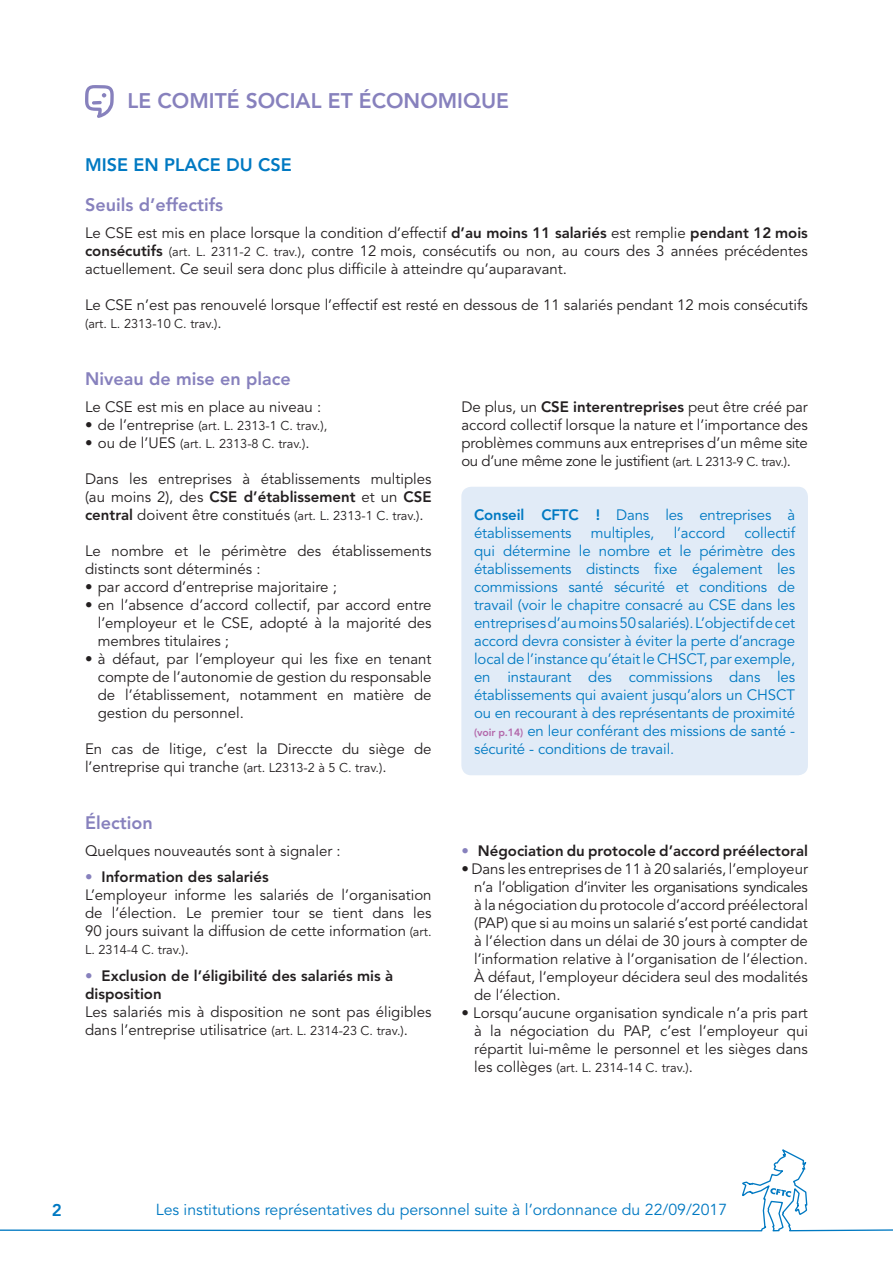
<style>
.page{position:relative;width:893px;height:1263px;background:#fff}
.page>*{position:absolute;margin:0;border:0;box-sizing:border-box;transform-origin:0 0}
.t1{font:800 21px "Avenir";color:#8781bd}
.t2{font:800 18px "Avenir";color:#8781bd}
.t3{font:800 18px "Avenir";color:#0079c2}
.t4{font:800 16.95px "Avenir";color:#0079c2}
.t5{font:15.9px "Avenir";color:#0079c2}
.t6{font:15px/18px "Avenir";color:#231f20;text-align:justify}
.t7{font:15px/18px "Avenir";letter-spacing:-.01em;color:#0079c2}
.t8{font:800 15px/18px "Avenir";color:#231f20}
.t9{font:12.75px "Avenir";color:#231f20}
.s1{font-weight:800}
.s2{font-size:12.75px}
.s3{font-size:15px}
.s4{font-weight:800;color:#8781bd}
.s5{color:#8781bd}
.s6{font-weight:800;font-size:10.5px;color:#b368aa}
.s7{font-weight:400;color:#8781bd}
</style>
<div class="page">
<svg style="left:0;top:1149px;width:893px;height:83px"></svg>
<svg style="left:766px;top:1188px;width:25px;height:44px"></svg>
<svg style="left:85px;top:85px;width:29px;height:33px"></svg>
<div style="left:461px;top:487px;width:347px;height:288px;background:#e1ebf7;border-radius:10px"></div>
<h1 class="t1" style="left:128px;top:88px;width:383px">LE COMITÉ SOCIAL ET ÉCONOMIQUE</h1>
<p class="t3" style="left:85px;top:155px;width:208px">MISE EN PLACE DU CSE</p>
<p class="t2" style="left:85px;top:194px;width:140px">Seuils d’effectifs</p>
<p class="t6" style="left:85px;top:224px;width:724px">Le CSE est mis en place lorsque la condition d’effectif <span class="s1">d’au moins 11 salariés</span> est remplie <span class="s1">pendant 12 mois consécutifs</span> <span class="s2">(art. L. 2311-2 C. trav.)</span>, contre 12 mois, consécutifs ou non, au cours des 3 années précédentes actuellement. Ce seuil sera donc plus difficile à atteindre qu’auparavant.</p>
<p class="t6" style="left:85px;top:296px;width:724px">Le CSE n’est pas renouvelé lorsque l’effectif est resté en dessous de 11 salariés pendant 12 mois consécutifs</p>
<p class="t9" style="left:85px;top:316px;width:138px">(art. L. 2313-10 C. trav.)<span class="s3">.</span></p>
<p class="t2" style="left:85px;top:368px;width:207px">Niveau de mise en place</p>
<p class="t6" style="left:85px;top:398px;width:238px">Le CSE est mis en place au niveau :</p>
<p class="t9" style="left:85px;top:418px;width:244px"><span class="s3">• de l’entreprise</span> (art. L. 2313-1 C. trav.),</p>
<p class="t9" style="left:85px;top:436px;width:226px"><span class="s3">• ou de l’UES</span> (art. L. 2313-8 C. trav.)<span class="s3">.</span></p>
<p class="t6" style="left:85px;top:470px;width:348px">Dans les entreprises à établissements multiples (au moins 2), des <span class="s1">CSE d’établissement</span> et un <span class="s1">CSE central</span> doivent être constitués <span class="s2">(art. L. 2313-1 C. trav.)</span>.</p>
<p class="t6" style="left:85px;top:542px;width:348px">Le nombre et le périmètre des établissements distincts sont déterminés :</p>
<p class="t6" style="left:85px;top:578px;width:253px">• par accord d’entreprise majoritaire ;</p>
<p class="t6" style="left:98px;top:596px;width:335px;text-indent:-13px">• en l’absence d’accord collectif, par accord entre l’employeur et le CSE, adopté à la majorité des membres titulaires ;</p>
<p class="t6" style="left:98px;top:650px;width:335px;text-indent:-13px">• à défaut, par l’employeur qui les fixe en tenant compte de l’autonomie de gestion du responsable de l’établissement, notamment en matière de gestion du personnel.</p>
<p class="t6" style="left:85px;top:740px;width:348px">En cas de litige, c’est la Direccte du siège de l’entreprise qui tranche <span class="s2">(art. L2313-2 à 5 C. trav.)</span>.</p>
<p class="t2" style="left:85px;top:812px;width:69px">Élection</p>
<p class="t6" style="left:85px;top:842px;width:257px">Quelques nouveautés sont à signaler :</p>
<p class="t6" style="left:85px;top:869px;width:348px;text-align:left"><span class="s4">•</span> <span class="s1">Information des salariés<br></span>L’employeur informe les salariés de l’organisation de l’élection. Le premier tour se tient dans les 90 jours suivant la diffusion de cette information <span class="s2">(art.</span></p>
<p class="t9" style="left:85px;top:943px;width:106px">L. 2314-4 C. trav.)<span class="s3">.</span></p>
<p class="t8" style="left:85px;top:967px;width:310px"><span class="s5">•</span> Exclusion de l’éligibilité des salariés mis à disposition</p>
<p class="t6" style="left:85px;top:1003px;width:348px">Les salariés mis à disposition ne sont pas éligibles dans l’entreprise utilisatrice <span class="s2">(art. L. 2314-23 C. trav.)</span>.</p>
<p class="t6" style="left:461px;top:398px;width:348px">De plus, un <span class="s1">CSE interentreprises</span> peut être créé par accord collectif lorsque la nature et l’importance des problèmes communs aux entreprises d’un même site ou d’une même zone le justifient <span class="s2">(art. L 2313-9 C. trav.)</span>.</p>
<p class="t7" style="left:474px;top:506px;width:323px"><span class="s1">Conseil CFTC !</span> Dans les entreprises à établissements</p>
<p class="t7" style="left:474px;top:524px;width:323px;text-align:justify;text-indent:270px">collectif qui détermine le nombre et le périmètre des établissements distincts fixe également les commissions santé sécurité et conditions de travail (voir le chapitre consacré au CSE dans les entreprises d’au moins 50 salariés). L’objectif de cet accord devra consister à éviter la perte d’ancrage local de l’instance qu’était le CHSCT, par exemple, en instaurant des commissions dans les établissements qui avaient jusqu’alors un CHSCT ou en recourant à des représentants de proximité <span class="s6">(voir p.14)</span> en leur conférant des missions de santé - sécurité - conditions de travail.</p>
<p class="t7" style="left:591px;top:524px;width:65px">multiples,</p>
<p class="t7" style="left:674px;top:524px;width:53px">l’accord</p>
<p class="t8" style="left:461px;top:842px;width:348px"><span class="s7">•</span> Négociation du protocole d’accord préélectoral</p>
<p class="t6" style="left:474px;top:860px;width:335px;text-indent:-13px">• Dans les entreprises de 11 à 20 salariés, l’employeur n’a l’obligation d’inviter les organisations syndicales à la négociation du protocole d’accord préélectoral (PAP) que si au moins un salarié s’est porté candidat à l’élection dans un délai de 30 jours à compter de l’information relative à l’organisation de l’élection.<br>À défaut, l’employeur décidera seul des modalités de l’élection.</p>
<p class="t6" style="left:474px;top:1004px;width:335px;text-indent:-13px">• Lorsqu’aucune organisation syndicale n’a pris part à la négociation du PAP, c’est l’employeur qui répartit lui-même le personnel et les sièges dans</p>
<p class="t9" style="left:474px;top:1060px;width:220px"><span class="s3">les collèges</span> (art. L. 2314-14 C. trav.)<span class="s3">.</span></p>
<p class="t4" style="left:52px;top:1200px;width:12px">2</p>
<p class="t5" style="left:156px;top:1200px;width:573px">Les institutions représentatives du personnel suite à l’ordonnance du 22/09/2017</p>
</div>
